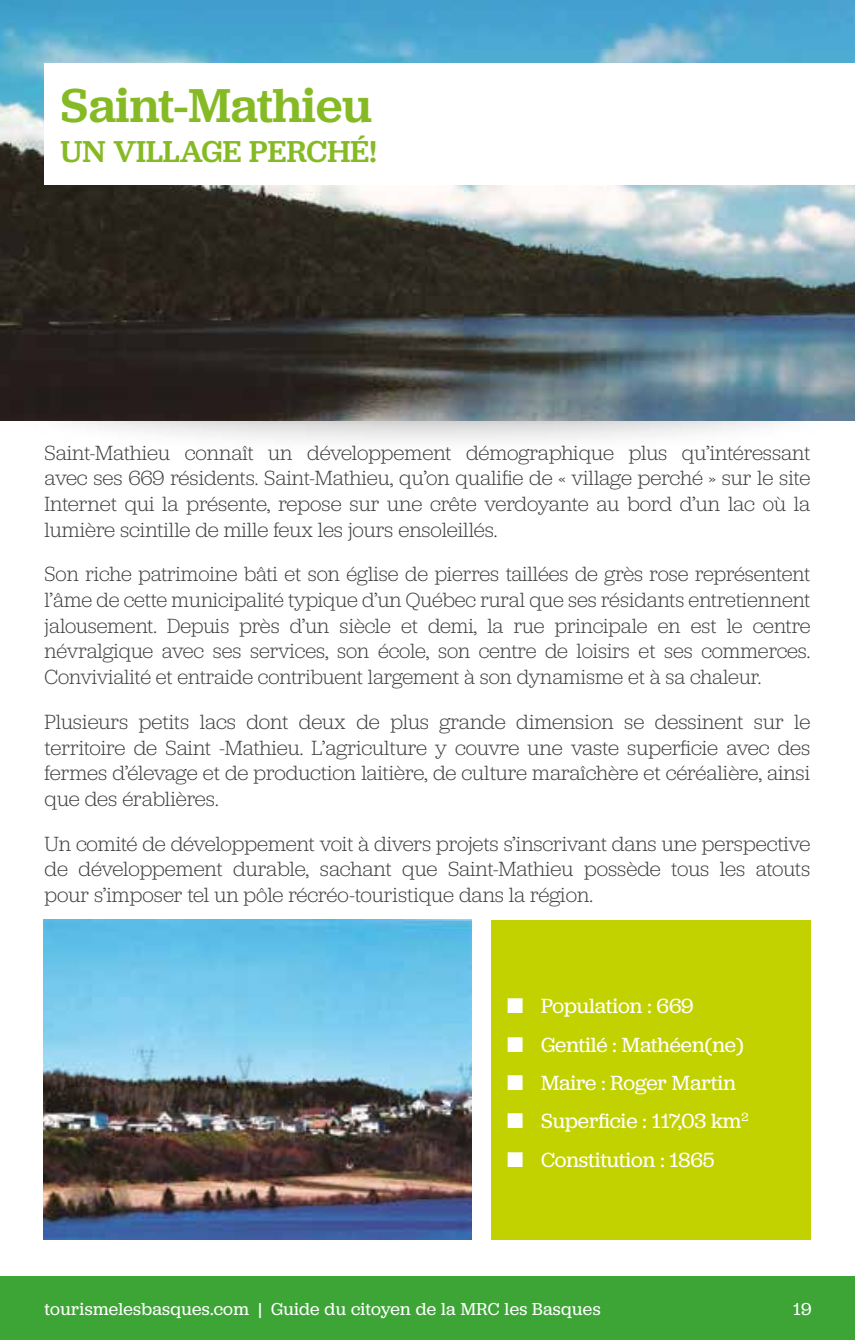
<style>
.page{position:relative;width:855px;height:1340px;background:#fff}
.page>*{position:absolute;margin:0;border:0;box-sizing:border-box;transform-origin:0 0}
.t1{font:500 49.5px "Jubilat";letter-spacing:-.005em;color:#86ba25}
.t2{font:500 31.5px "Jubilat";color:#86ba25}
.t3{font:300 21.38px/25.7px "Jubilat";color:#3c3c3b;text-align:justify}
.t4{font:21.38px "Jubilat";color:#fff}
.t5{font:18px "Jubilat";letter-spacing:.015em;color:#fff}
</style>
<div class="page">
<div style="left:0;top:1276px;width:855px;height:63px;background:#3da536"></div>
<div style="left:3px;top:301px;width:849px;height:156px;background:#000;opacity:.6"></div>
<img style="left:0;top:0;width:855px;height:420px">
<div style="left:45px;top:64px;width:810px;height:121px;background:#fff"></div>
<div style="left:491px;top:920px;width:319px;height:318px;background:#c2d100"></div>
<img style="left:43px;top:920px;width:429px;height:318px">
<h1 class="t1" style="left:61px;top:73px;width:313px">Saint-Mathieu</h1>
<h2 class="t2" style="left:61px;top:131px;width:318px">UN VILLAGE PERCHÉ!</h2>
<p class="t3" style="left:45px;top:439px;width:767px">Saint-Mathieu connaît un développement démographique plus qu’intéressant avec ses 669 résidents. Saint-Mathieu, qu’on qualifie de « village perché » sur le site Internet qui la présente, repose sur une crête verdoyante au bord d’un lac où la lumière scintille de mille feux les jours ensoleillés.</p>
<p class="t3" style="left:45px;top:560px;width:767px">Son riche patrimoine bâti et son église de pierres taillées de grès rose représentent l’âme de cette municipalité typique d’un Québec rural que ses résidants entretiennent jalousement. Depuis près d’un siècle et demi, la rue principale en est le centre névralgique avec ses services, son école, son centre de loisirs et ses commerces.<br>Convivialité et entraide contribuent largement à son dynamisme et à sa chaleur.</p>
<p class="t3" style="left:45px;top:708px;width:767px">Plusieurs petits lacs dont deux de plus grande dimension se dessinent sur le territoire de Saint -Mathieu. L’agriculture y couvre une vaste superficie avec des fermes d’élevage et de production laitière, de culture maraîchère et céréalière, ainsi que des érablières.</p>
<p class="t3" style="left:45px;top:830px;width:767px">Un comité de développement voit à divers projets s’inscrivant dans une perspective de développement durable, sachant que Saint-Mathieu possède tous les atouts pour s’imposer tel un pôle récréo-touristique dans la région.</p>
<p class="t4" style="left:507px;top:992px;width:188px">■ Population : 669</p>
<p class="t4" style="left:507px;top:1031px;width:238px">■ Gentilé : Mathéen(ne)</p>
<p class="t4" style="left:507px;top:1069px;width:230px">■ Maire : Roger Martin</p>
<p class="t4" style="left:507px;top:1107px;width:243px">■ Superficie : 117,03 km<sup>2</sup></p>
<p class="t4" style="left:507px;top:1146px;width:209px">■ Constitution : 1865</p>
<p class="t5" style="left:45px;top:1297px;width:557px">tourismelesbasques.com | Guide du citoyen de la MRC les Basques</p>
<p class="t5" style="left:793px;top:1297px;width:20px">19</p>
</div>
